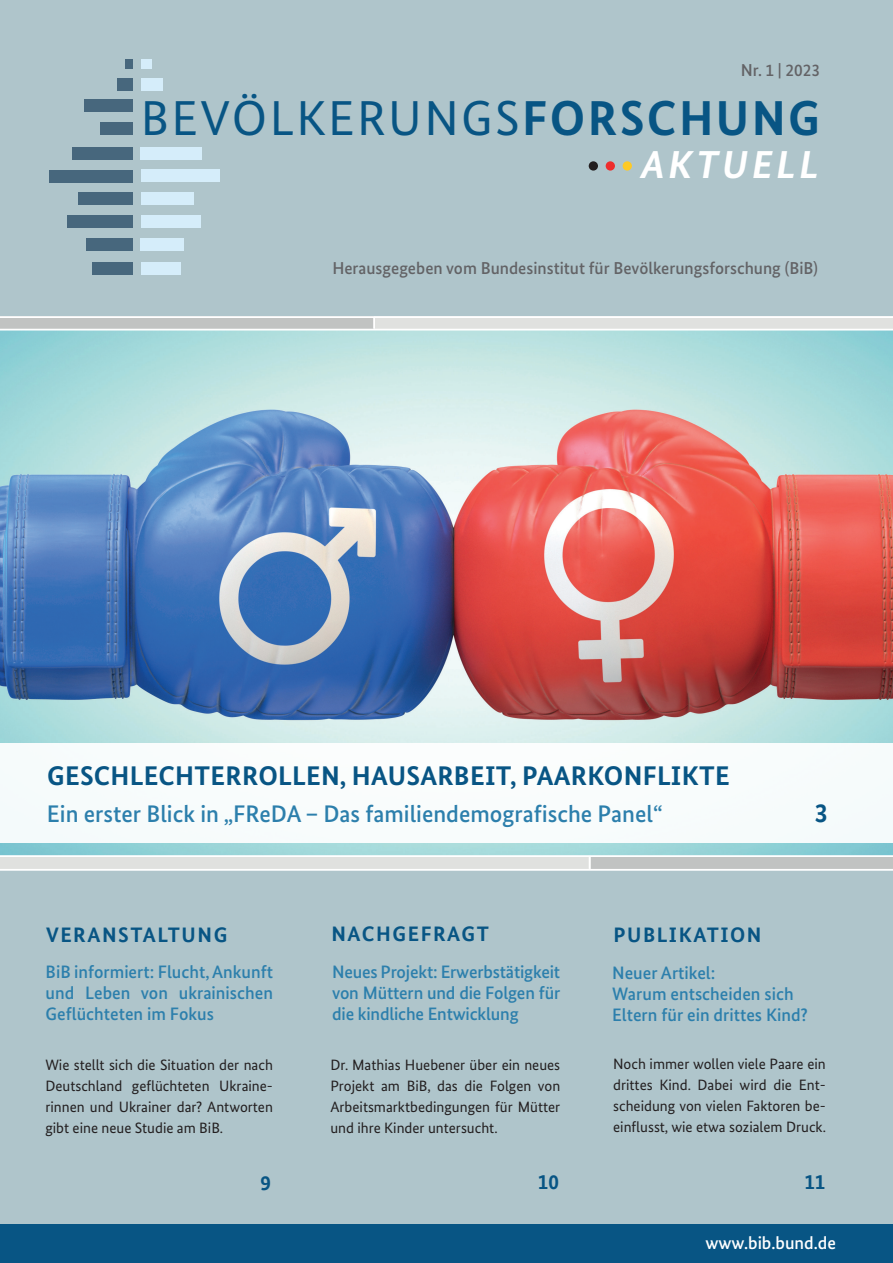
<style>
.page{position:relative;width:893px;height:1263px;background:#afc5cb}
.page>*{position:absolute;margin:0;border:0;box-sizing:border-box;transform-origin:0 0}
.t1{font:49.05px "Bundes Sans";letter-spacing:.05em;color:#085584}
.t2{font:italic 700 39px "Bundes Sans";letter-spacing:.1em;color:#fff}
.t3{font:700 27px "Bundes Sans";letter-spacing:.01em;color:#085584}
.t4{font:700 27px "Bundes Sans Office";color:#085584}
.t5{font:500 24px "Bundes Sans";color:#2c7fac}
.t6{font:700 21px "Bundes Sans Office";letter-spacing:.075em;color:#085584}
.t7{font:500 18px/21px "Bundes Sans";color:#2c7fac;text-align:justify}
.t8{font:500 18px "Bundes Sans";color:#fff}
.t9{font:500 17.25px "Bundes Sans";color:#636366}
.t10{font:15px/21px "Bundes Sans";color:#231f20;text-align:justify}
.s1{font-weight:700}
</style>
<div class="page">
<div style="left:0;top:1225px;width:893px;height:38px;background:#085584"></div>
<div style="left:589px;top:857px;width:304px;height:13px;background:#c1c3c2"></div>
<div style="left:0;top:857px;width:590px;height:13px;background:#e0e1df"></div>
<img style="left:0;top:330px;width:893px;height:525px">
<div style="left:0;top:743px;width:893px;height:100px;background:#f8fcfc"></div>
<div style="left:0;top:316px;width:374px;height:13px;background:#c1c3c2"></div>
<div style="left:375px;top:316px;width:518px;height:14px;background:#e0e1df"></div>
<div style="left:623px;top:161px;width:9px;height:10px;background:#feca26;border-radius:50%"></div>
<div style="left:589px;top:161px;width:9px;height:10px;background:#231f20;border-radius:50%"></div>
<div style="left:606px;top:161px;width:9px;height:10px;background:#ee2d2d;border-radius:50%"></div>
<hr style="left:0;top:316px;width:893px;height:2px;background:#fff">
<hr style="left:0;top:329px;width:893px;height:1px;background:#fff">
<hr style="left:0;top:855px;width:893px;height:2px;background:#fff">
<hr style="left:0;top:869px;width:893px;height:2px;background:#fff">
<svg style="left:589px;top:857px;width:1px;height:12px"></svg>
<svg style="left:373px;top:318px;width:2px;height:11px"></svg>
<div style="left:92px;top:262px;width:41px;height:12px;background:#47677d"></div>
<div style="left:100px;top:122px;width:33px;height:13px;background:#47677d"></div>
<div style="left:73px;top:147px;width:60px;height:13px;background:#47677d"></div>
<div style="left:50px;top:170px;width:83px;height:12px;background:#47677d"></div>
<div style="left:78px;top:192px;width:55px;height:13px;background:#47677d"></div>
<div style="left:68px;top:215px;width:65px;height:13px;background:#47677d"></div>
<div style="left:86px;top:238px;width:47px;height:13px;background:#47677d"></div>
<div style="left:85px;top:99px;width:48px;height:13px;background:#47677d"></div>
<div style="left:117px;top:78px;width:16px;height:12px;background:#47677d"></div>
<div style="left:125px;top:59px;width:8px;height:10px;background:#47677d"></div>
<div style="left:141px;top:262px;width:39px;height:12px;background:#d5edfa"></div>
<div style="left:141px;top:147px;width:61px;height:13px;background:#d5edfa"></div>
<div style="left:141px;top:170px;width:78px;height:12px;background:#d5edfa"></div>
<div style="left:141px;top:192px;width:53px;height:13px;background:#d5edfa"></div>
<div style="left:141px;top:215px;width:59px;height:13px;background:#d5edfa"></div>
<div style="left:141px;top:238px;width:43px;height:13px;background:#d5edfa"></div>
<div style="left:141px;top:78px;width:21px;height:12px;background:#d5edfa"></div>
<div style="left:141px;top:59px;width:11px;height:10px;background:#d5edfa"></div>
<p class="t9" style="left:741px;top:60px;width:81px">Nr. 1 | 2023</p>
<h1 class="t1" style="left:141px;top:90px;width:681px">BEVÖLKERUNGS<span class="s1">FORSCHUNG</span></h1>
<h2 class="t2" style="left:641px;top:140px;width:179px">AKTUELL</h2>
<p class="t9" style="left:332px;top:258px;width:487px">Herausgegeben vom Bundesinstitut für Bevölkerungsforschung (BiB)</p>
<h3 class="t3" style="left:47px;top:760px;width:684px">GESCHLECHTERROLLEN, HAUSARBEIT, PAARKONFLIKTE</h3>
<h3 class="t5" style="left:47px;top:800px;width:617px">Ein erster Blick in „FReDA – Das familiendemografische Panel“</h3>
<h3 class="t4" style="left:814px;top:797px;width:15px">3</h3>
<h3 class="t6" style="left:46px;top:922px;width:183px">VERANSTALTUNG</h3>
<h3 class="t6" style="left:331px;top:922px;width:159px">NACHGEFRAGT</h3>
<h3 class="t6" style="left:613px;top:922px;width:149px">PUBLIKATION</h3>
<p class="t7" style="left:46px;top:961px;width:229px">BiB informiert: Flucht, Ankunft und Leben von ukrainischen Geflüchteten im Fokus</p>
<p class="t10" style="left:45px;top:1054px;width:229px">Wie stellt sich die Situation der nach Deutschland geflüchteten Ukraine&shy;rinnen und Ukrainer dar? Antworten gibt eine neue Studie am BiB.</p>
<h3 class="t6" style="left:261px;top:1171px;width:12px">9</h3>
<p class="t7" style="left:332px;top:961px;width:230px">Neues Projekt: Erwerbstätigkeit von Müttern und die Folgen für die kindliche Entwicklung</p>
<p class="t10" style="left:330px;top:1054px;width:231px">Dr. Mathias Huebener über ein neues Projekt am BiB, das die Folgen von Arbeitsmarktbedingungen für Mütter und ihre Kinder untersucht.</p>
<h3 class="t6" style="left:538px;top:1170px;width:22px">10</h3>
<p class="t7" style="left:612px;top:962px;width:197px;text-align:left">Neuer Artikel:<br>Warum entscheiden sich<br>Eltern für ein drittes Kind?</p>
<p class="t10" style="left:613px;top:1053px;width:214px">Noch immer wollen viele Paare ein drittes Kind. Dabei wird die Ent&shy;scheidung von vielen Faktoren be&shy;einflusst, wie etwa sozialem Druck.</p>
<h3 class="t6" style="left:804px;top:1169px;width:22px">11</h3>
<p class="t8" style="left:705px;top:1233px;width:132px">www.bib.bund.de</p>
</div>
